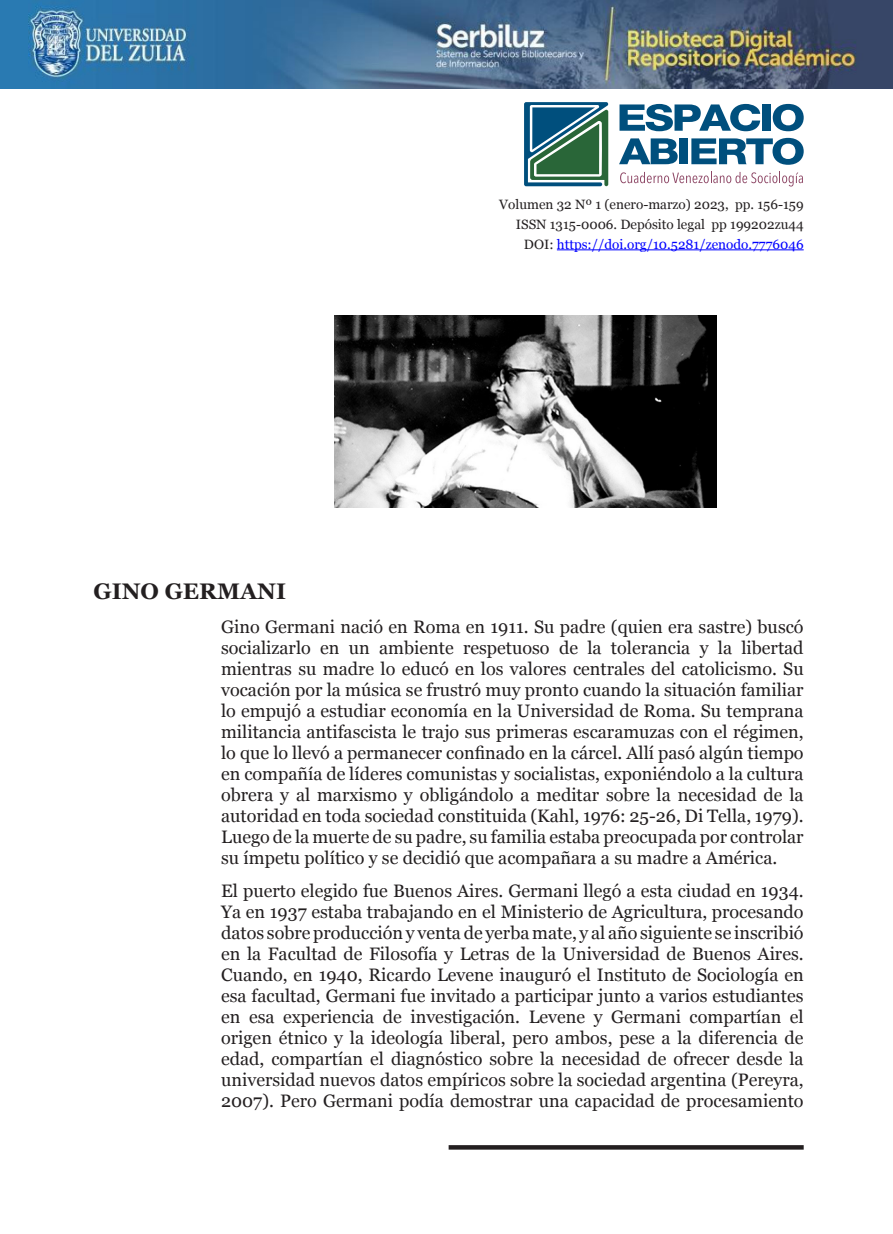
<style>
.page{position:relative;width:893px;height:1234px;background:#fff}
.page>*{position:absolute;margin:0;border:0;box-sizing:border-box;transform-origin:0 0}
.TIT__1{font:700 22.5px "Georgia";color:#231f20}
.t1{font:18px/21px "Georgia";color:#231f20;text-align:justify}
.t2{font:13.5px "Georgia";color:#231f20}
.TITULO{font:13.5px "Georgia";color:#00f}
.s1{color:#231f20}
</style>
<div class="page">
<svg style="left:524px;top:102px;width:84px;height:85px;background:#477e7b"></svg>
<svg style="left:619px;top:138px;width:59px;height:26px"></svg>
<div style="left:680px;top:138px;width:8px;height:26px;background:#004f7d"></div>
<svg style="left:691px;top:138px;width:113px;height:27px"></svg>
<svg style="left:619px;top:104px;width:141px;height:27px"></svg>
<div style="left:762px;top:104px;width:8px;height:27px;background:#004f7d"></div>
<svg style="left:773px;top:104px;width:31px;height:27px"></svg>
<svg style="left:620px;top:172px;width:183px;height:14px"></svg>
<svg style="left:449px;top:1145px;width:355px;height:4px"></svg>
<img style="left:0;top:0;width:893px;height:88px">
<hr style="left:557px;top:249px;width:247px;height:1px;background:#00f">
<img style="left:334px;top:315px;width:383px;height:192px">
<p class="t2" style="left:499px;top:196px;width:306px">Volumen 32 Nº 1 (enero-marzo) 2023, pp. 156-159</p>
<p class="t2" style="left:516px;top:216px;width:289px">ISSN 1315-0006. Depósito legal pp 199202zu44</p>
<p class="TITULO" style="left:524px;top:236px;width:281px"><span class="s1">DOI:</span> https://doi.org/10.5281/zenodo.7776046</p>
<p class="TIT__1" style="left:94px;top:577px;width:194px">GINO GERMANI</p>
<p class="t1" style="left:221px;top:616px;width:584px">Gino Germani nació en Roma en 1911. Su padre (quien era sastre) buscó socializarlo en un ambiente respetuoso de la tolerancia y la libertad mientras su madre lo educó en los valores centrales del catolicismo. Su vocación por la música se frustró muy pronto cuando la situación familiar lo empujó a estudiar economía en la Universidad de Roma. Su temprana militancia antifascista le trajo sus primeras escaramuzas con el régimen, lo que lo llevó a permanecer confinado en la cárcel. Allí pasó algún tiempo en compañía de líderes comunistas y socialistas, exponiéndolo a la cultura obrera y al marxismo y obligándolo a meditar sobre la necesidad de la autoridad en toda sociedad constituida (Kahl, 1976: 25-26, Di Tella, 1979).<br>Luego de la muerte de su padre, su familia estaba preocupada por controlar su ímpetu político y se decidió que acompañara a su madre a América.</p>
<p class="t1" style="left:221px;top:880px;width:584px">El puerto elegido fue Buenos Aires. Germani llegó a esta ciudad en 1934.<br>Ya en 1937 estaba trabajando en el Ministerio de Agricultura, procesando datos sobre producción y venta de yerba mate, y al año siguiente se inscribió en la Facultad de Filosofía y Letras de la Universidad de Buenos Aires.<br>Cuando, en 1940, Ricardo Levene inauguró el Instituto de Sociología en esa facultad, Germani fue invitado a participar junto a varios estudiantes en esa experiencia de investigación. Levene y Germani compartían el origen étnico y la ideología liberal, pero ambos, pese a la diferencia de edad, compartían el diagnóstico sobre la necesidad de ofrecer desde la universidad nuevos datos empíricos sobre la sociedad argentina (Pereyra, 2007). Pero Germani podía demostrar una capacidad de procesamiento</p>
</div>
